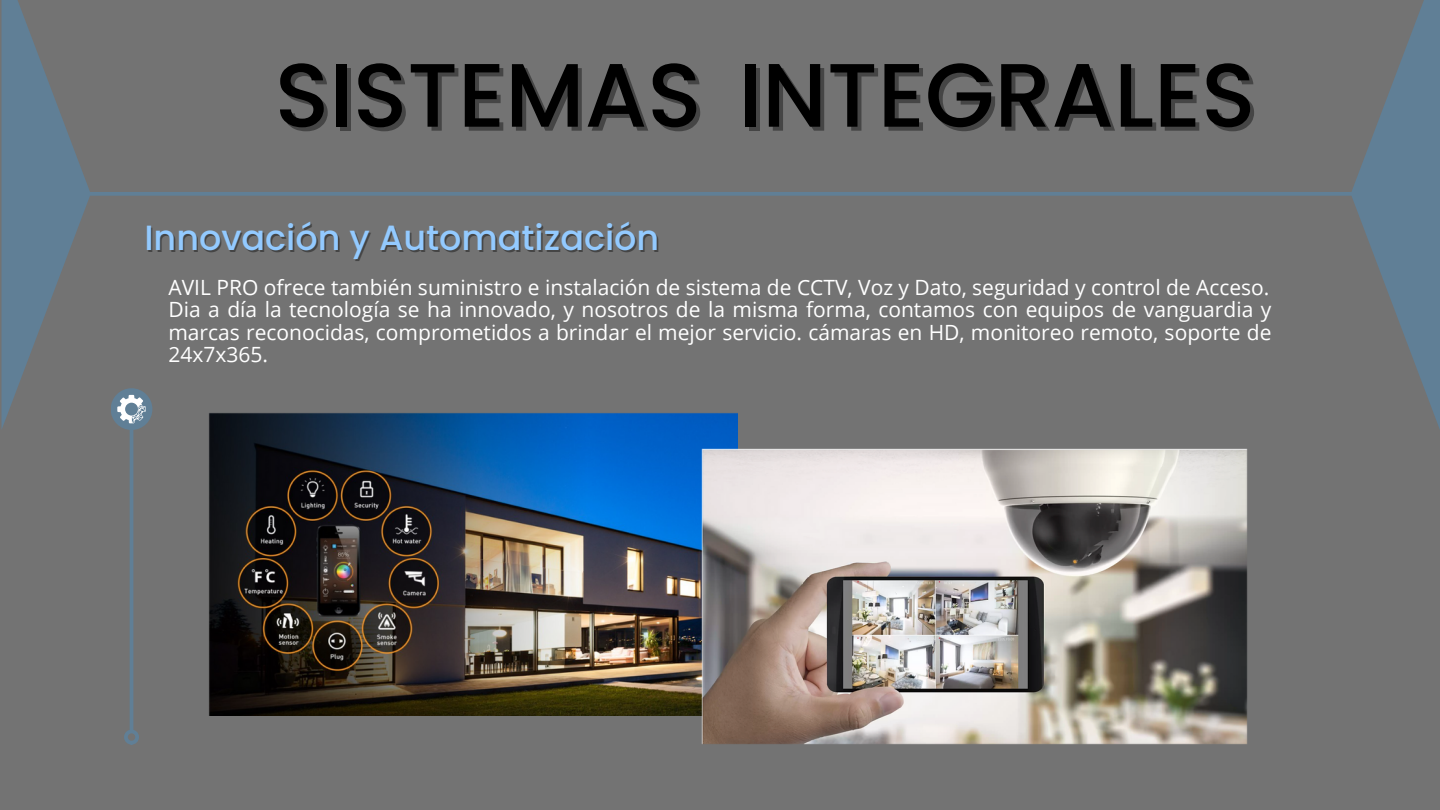
<style>
.page{position:relative;width:1440px;height:810px;background:#737373}
.page>*{position:absolute;margin:0;border:0;box-sizing:border-box;transform-origin:0 0}
.t1{font:500 90px "Poppins";color:#000}
.t2{font:500 35px "Poppins";color:#93caff}
.t3{font:21px/22.5px "Open Sans";color:#fff;text-align:justify}
</style>
<div class="page">
<svg style="left:2px;top:0;width:88px;height:428px"></svg>
<svg style="left:1351px;top:0;width:89px;height:429px"></svg>
<hr style="left:77px;top:192px;width:1286px;height:4px;background:#607f96">
<hr style="left:130px;top:430px;width:3px;height:301px;background:#607f96">
<div style="left:124px;top:730px;width:15px;height:15px;border:4px solid #607f96;border-radius:50%"></div>
<div style="left:111px;top:388px;width:41px;height:42px;background:#607f96;border-radius:50%"></div>
<svg style="left:117px;top:395px;width:29px;height:28px"></svg>
<img style="left:209px;top:413px;width:528px;height:303px">
<img style="left:702px;top:448px;width:546px;height:297px">
<p class="t1" style="left:275px;top:32px;width:982px">SISTEMAS INTEGRALES</p>
<h1 class="t2" style="left:144px;top:214px;width:516px">Innovación y Automatización</h1>
<p class="t3" style="left:168px;top:275px;width:1103px">AVIL PRO ofrece también suministro e instalación de sistema de CCTV, Voz y Dato, seguridad y control de Acceso.</p>
<p class="t3" style="left:168px;top:298px;width:1105px">Dia a día la tecnología se ha innovado, y nosotros de la misma forma, contamos con equipos de vanguardia y marcas reconocidas, comprometidos a brindar el mejor servicio. cámaras en HD, monitoreo remoto, soporte de 24x7x365.</p>
</div>
